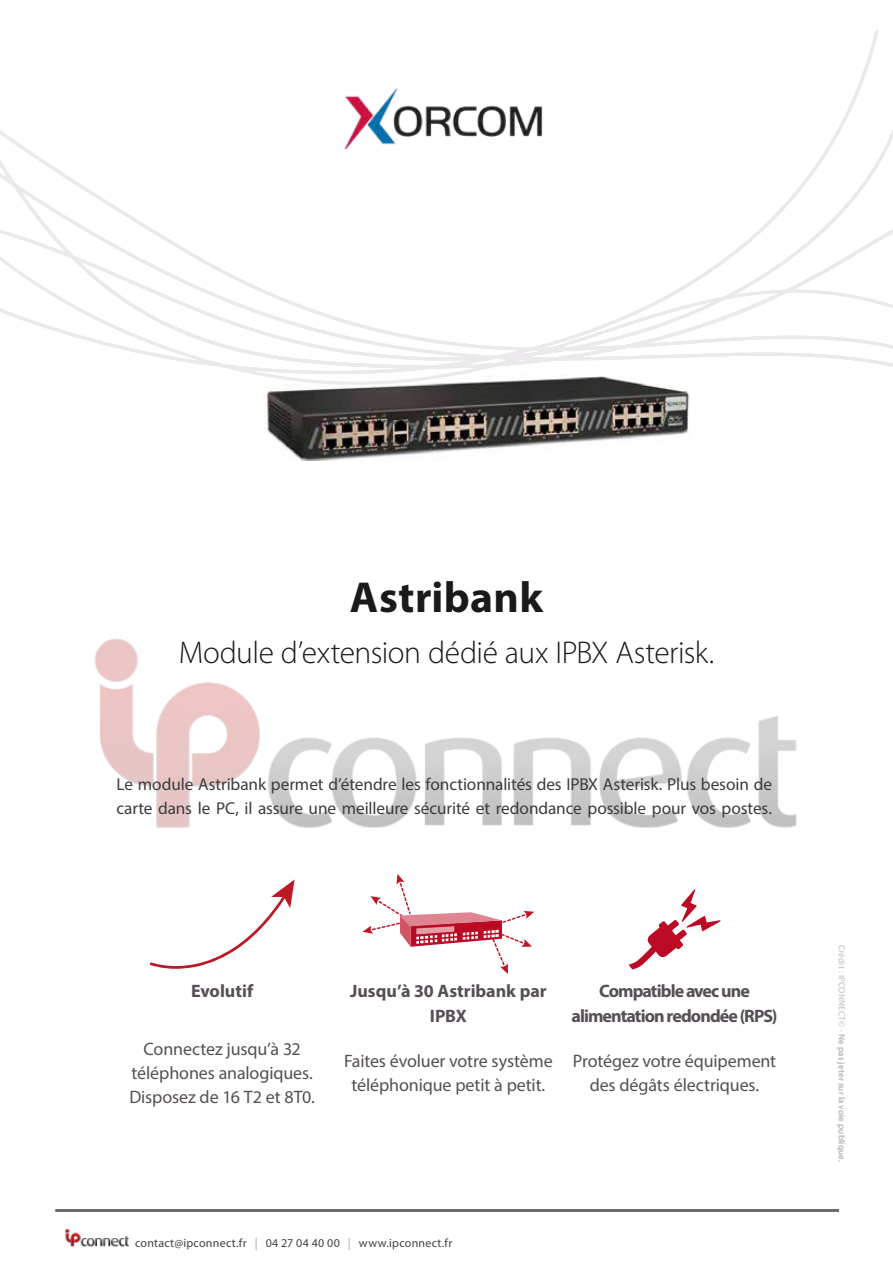
<style>
.page{position:relative;width:893px;height:1263px;background:#fff}
.page>*{position:absolute;margin:0;border:0;box-sizing:border-box;transform-origin:0 0}
.t1{font:700 43.5px "Myriad Pro";letter-spacing:.01em;color:#1a1a1a}
.t2{font:300 31.5px "Myriad Pro";letter-spacing:-.015em;color:#1a1a1a}
.t3{font:18px/24px "Myriad Pro";letter-spacing:-.005em;color:#565056;text-align:center}
.t4{font:700 18px/25.2px "Myriad Pro";letter-spacing:-.045em;color:#565056;text-align:center}
.t5{font:700 18px/25.2px "Myriad Pro";color:#565056;text-align:center}
.t6{font:17.25px/24px "Myriad Pro";letter-spacing:-.01em;color:#3c3c3c}
.t7{font:12px "Myriad Pro";letter-spacing:.025em;color:#434241}
.t8{font:9px "Myriad Pro";letter-spacing:.025em;color:#bdbdbd}
.s1{color:#a6a4a4}
</style>
<div class="page">
<img style="left:65px;top:1229px;width:65px;height:18px">
<hr style="left:55px;top:1209px;width:784px;height:3px;background:#6d6a69">
<img style="left:94px;top:639px;width:703px;height:189px">
<svg style="left:263px;top:361px;width:630px;height:100px"></svg>
<svg style="left:0;top:30px;width:881px;height:358px"></svg>
<svg style="left:150px;top:879px;width:145px;height:90px"></svg>
<svg style="left:362px;top:874px;width:172px;height:100px"></svg>
<svg style="left:629px;top:889px;width:91px;height:80px"></svg>
<h1 class="t1" style="left:350px;top:569px;width:195px">Astribank</h1>
<h2 class="t2" style="left:179px;top:633px;width:537px">Module d’extension dédié aux IPBX Asterisk.</h2>
<p class="t6" style="left:117px;top:772px;width:657px">Le module Astribank permet d’étendre les fonctionnalités des IPBX Asterisk. Plus besoin de carte dans le PC, il assure une meilleure sécurité et redondance possible pour vos postes.</p>
<p class="t5" style="left:191px;top:977px;width:64px">Evolutif</p>
<p class="t3" style="left:129px;top:1036px;width:187px">Connectez jusqu’à 32 téléphones analogiques.<br>Disposez de 16 T2 et 8T0.</p>
<p class="t5" style="left:350px;top:977px;width:198px">Jusqu’à 30 Astribank par<br>IPBX</p>
<p class="t3" style="left:344px;top:1049px;width:210px">Faites évoluer votre système téléphonique petit à petit.</p>
<p class="t4" style="left:571px;top:977px;width:208px">Compatible avec une alimentation redondée (RPS)</p>
<p class="t3" style="left:573px;top:1049px;width:205px">Protégez votre équipement des dégâts électriques.</p>
<p class="t7" style="left:135px;top:1236px;width:319px">contact@ipconnect.fr <span class="s1">|</span> 04 27 04 40 00 <span class="s1">|</span> www.ipconnect.fr</p>
<p class="t8" style="left:847px;top:944px;width:219px;rotate:90deg">Crédit : IPCONNECT© - Ne pas jeter sur la voie publique.</p>
</div>
